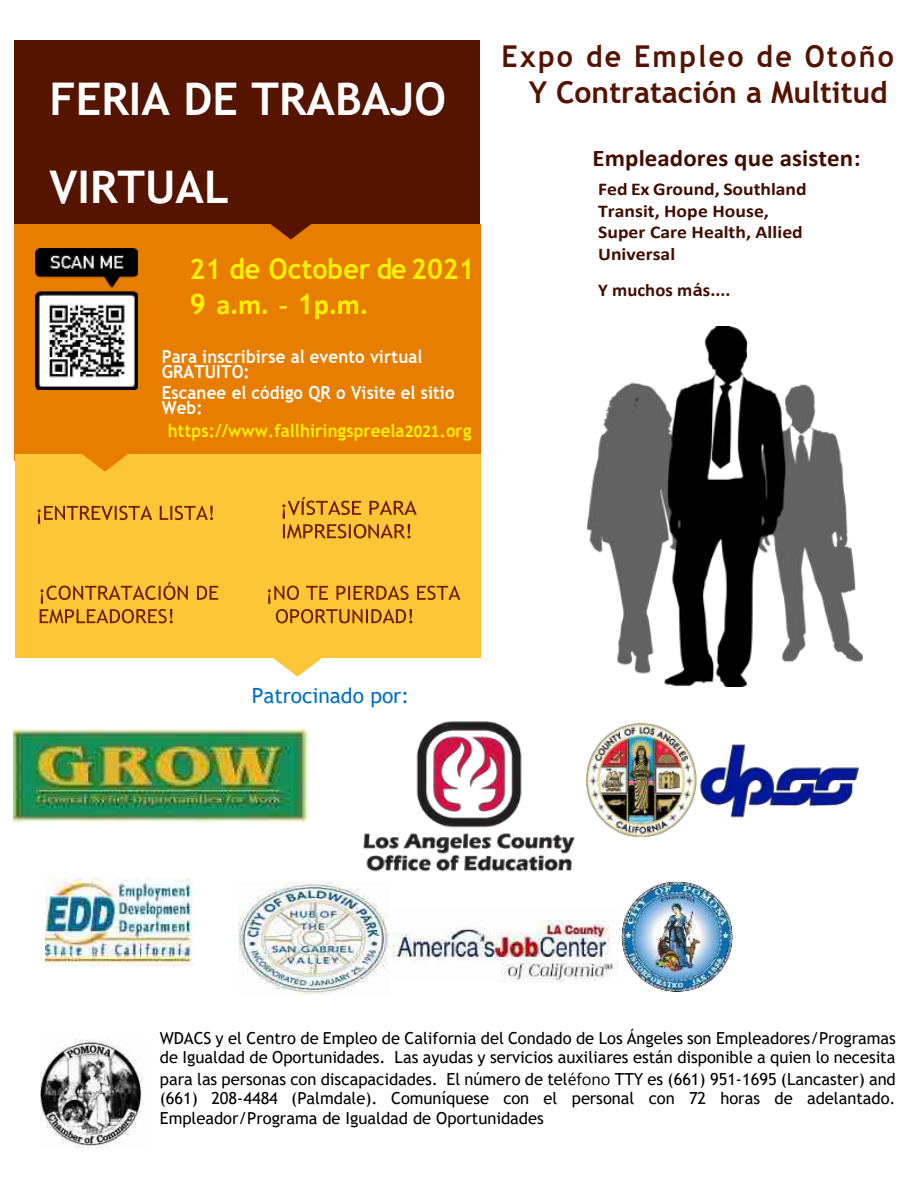
<style>
.page{position:relative;width:918px;height:1188px;background:#fff}
.page>*{position:absolute;margin:0;border:0;box-sizing:border-box;transform-origin:0 0}
.t1{font:700 45px/88.8px "Trebuchet MS";color:#fff}
.t2{font:700 30px/36.2px "Trebuchet MS";color:#551400;text-align:right;scale:.95 1}
.t3{font:700 28.5px "Trebuchet MS";color:#fff200;scale:.95 1}
.t4{font:700 28.5px "Calibri";color:#fff200}
.t5{font:700 24px "Calibri";letter-spacing:.005em;color:#420e00;scale:1.04 1}
.t6{font:21px "Trebuchet MS";color:#0070c0}
.t7{font:700 18px/15px "Trebuchet MS";letter-spacing:.005em;color:#fff;scale:.94 1}
.t8{font:700 18px/21.6px "Calibri";color:#410e00;scale:1.09 1}
.t9{font:700 18px "Trebuchet MS";letter-spacing:.005em;color:#fff200;scale:.94 1}
.t10{font:700 18px "Calibri";color:#410e00;scale:1.04 1}
.t11{font:16.5px/19.4px "Trebuchet MS";color:#000}
.s1{font-family:"Trebuchet MS"}
.s2{font-family:"Calibri"}
.s3{font-family:"Nirmala UI"}
</style>
<div class="page">
<img style="left:14px;top:729px;width:294px;height:93px">
<img style="left:363px;top:721px;width:212px;height:151px">
<img style="left:586px;top:723px;width:273px;height:114px">
<img style="left:46px;top:879px;width:147px;height:87px">
<img style="left:622px;top:881px;width:111px;height:111px">
<img style="left:393px;top:920px;width:223px;height:63px">
<img style="left:239px;top:883px;width:150px;height:112px">
<img style="left:587px;top:326px;width:276px;height:360px">
<div style="left:14px;top:40px;width:466px;height:185px;background:#551400"></div>
<div style="left:14px;top:225px;width:467px;height:236px;background:#e77e01"></div>
<div style="left:15px;top:454px;width:466px;height:204px;background:#fec536"></div>
<svg style="left:261px;top:224px;width:60px;height:16px"></svg>
<svg style="left:82px;top:454px;width:46px;height:18px"></svg>
<svg style="left:273px;top:658px;width:49px;height:19px"></svg>
<img style="left:35px;top:248px;width:103px;height:141px">
<img style="left:267px;top:585px;width:194px;height:39px">
<svg style="left:268px;top:586px;width:192px;height:37px"></svg>
<img style="left:39px;top:586px;width:180px;height:38px">
<svg style="left:40px;top:582px;width:178px;height:41px"></svg>
<img style="left:283px;top:538px;width:127px;height:1px">
<svg style="left:282px;top:497px;width:135px;height:41px"></svg>
<img style="left:37px;top:505px;width:176px;height:19px">
<svg style="left:38px;top:506px;width:175px;height:18px"></svg>
<img style="left:40px;top:1039px;width:103px;height:110px">
<h1 class="t1" style="left:50px;top:54px;width:398px">FERIA DE TRABAJO<br>VIRTUAL</h1>
<h3 class="t3" style="left:190px;top:252px;width:302px">21 de October de 2021</h3>
<h3 class="t4" style="left:190px;top:292px;width:180px"><span class="s1">9</span> a.m. - <span class="s1">1</span>p.m.</h3>
<p class="t7" style="left:162px;top:349px;width:279px">Para inscribirse al evento virtual<br>GRATUITO:</p>
<p class="t7" style="left:162px;top:385px;width:313px">Escanee el código QR o Visite el sitio<br>Web:</p>
<p class="t9" style="left:168px;top:420px;width:325px">https://www.fallhiringspreela<span class="s2">2021</span>.org</p>
<h2 class="t2" style="left:502px;top:38px;width:415px">Expo de Empleo de Otoño<br>Y Contratación a Multitud</h2>
<h3 class="t5" style="left:593px;top:148px;width:259px">Empleadores que asisten:</h3>
<p class="t8" style="left:598px;top:180px;width:193px">Fed Ex Ground, Southland<br>Transit, Hope House,<br>Super Care Health, Allied<br>Universal</p>
<p class="t10" style="left:598px;top:283px;width:129px">Y muchos m<span class="s1">á</span>s....</p>
<p class="t6" style="left:252px;top:683px;width:159px">Patrocinado por:</p>
<p class="t11" style="left:160px;top:1028px;width:738px">WDACS y el Centro de Empleo de California del Condado de Los Ángeles son Empleadores/Programas de Igualdad de Oportunidades. Las ayudas y servicios auxiliares están disponible a quien lo necesita</p>
<p class="t11" style="left:160px;top:1069px;width:737px;text-align:justify">para las personas con discapacidades. El número de tel<span class="s3">éfono</span> TTY es (661) 951-1695 (Lancaster) and (661) 208-4484 (Palmdale). Comuníquese con el personal con 72 horas de adelantado.<br>Empleador/Programa de Igualdad de Oportunidades</p>
</div>
